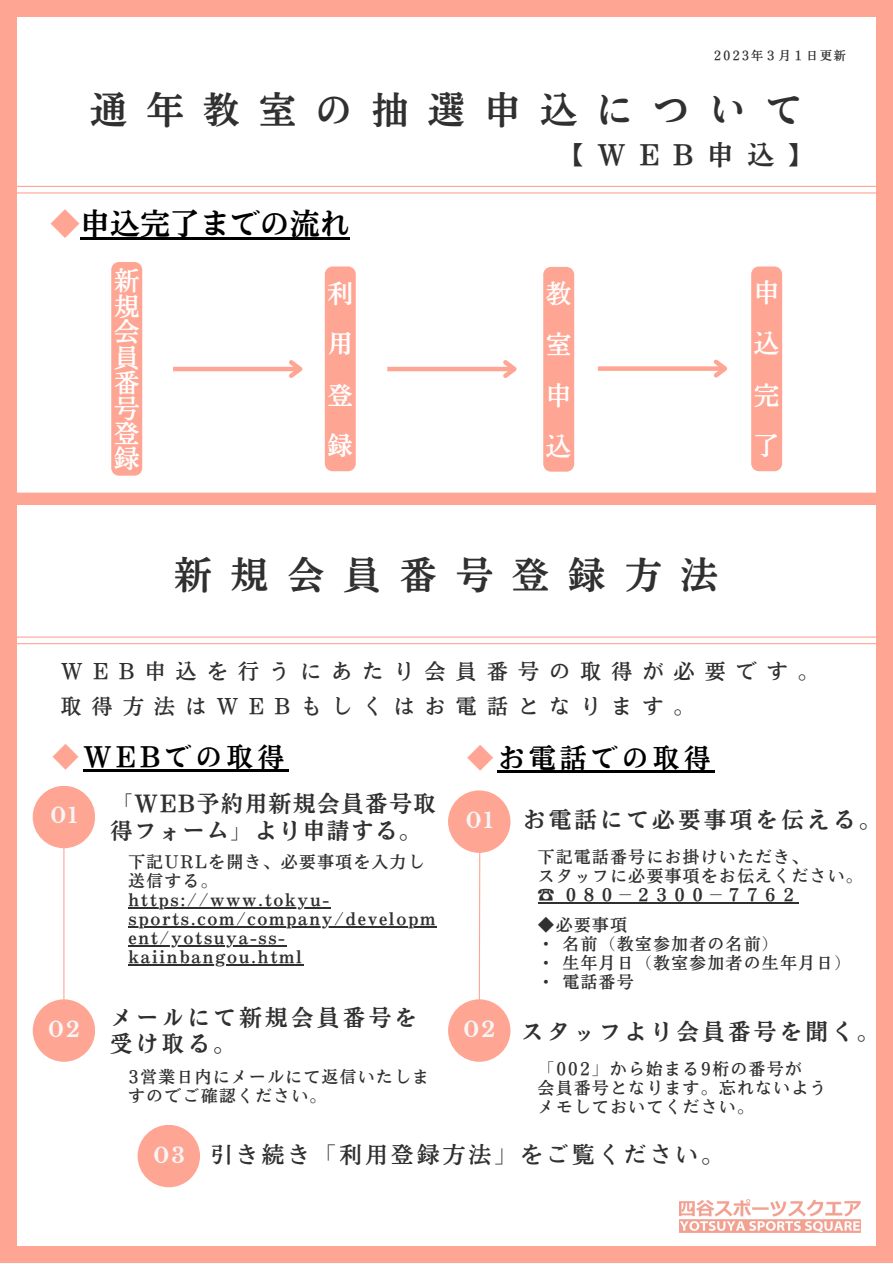
<style>
.page{position:relative;width:893px;height:1264px;background:#fff}
.page>*{position:absolute;margin:0;border:0;box-sizing:border-box;transform-origin:0 0}
.t1{font:37.5px "Nud Motoya Mincho Std W6";letter-spacing:.5em;color:#303030}
.t2{font:30px "Nud Motoya Mincho Std W6";color:#000}
.t3{font:27px "Nud Motoya Mincho Std W6";letter-spacing:.15em;color:#000}
.t4{font:27px "Nud Motoya Mincho Std W6";letter-spacing:.5em;color:#303030}
.t5{font:25.5px/25.5px "Nud Motoya Mincho Std W5";color:#fff;text-align:justify}
.t6{font:25.5px/50.8px "Nud Motoya Mincho Std W6";color:#fff}
.t7{font:22.5px/25.8px "Nud Motoya Mincho Std W6";letter-spacing:.15em;color:#303030}
.t8{font:22.5px/27px "Nud Motoya Mincho Std W6";letter-spacing:.07em;color:#303030}
.t9{font:22.5px "Nud Motoya Mincho Std W5";letter-spacing:.15em;color:#303030}
.t10{font:700 21px "Libre Baskerville";letter-spacing:.1em;color:#f5f5f5}
.t11{font:20.7px/34.8px "Nud Motoya Mincho Std W5";letter-spacing:.5em;color:#303030}
.t12{font:16.5px/19px "Nud Motoya Mincho Std W5";letter-spacing:.1em;color:#303030}
.t13{font:16.5px/19px "Nud Motoya Mincho Std W6";letter-spacing:.1em;color:#303030}
.t14{font:12px "Nud Motoya Mincho Std W5";letter-spacing:.15em;color:#303030}
.s1{color:#ffa594}
.s2{font-family:"Libre Baskerville";font-weight:700;font-size:21px;color:#f5f5f5}
</style>
<div class="page">
<div style="left:0;top:0;width:892px;height:17px;background:#ffa594"></div>
<div style="left:0;top:1246px;width:892px;height:16px;background:#ffa594"></div>
<div style="left:0;top:0;width:16px;height:1262px;background:#ffa594"></div>
<div style="left:875px;top:0;width:17px;height:1262px;background:#ffa594"></div>
<hr style="left:63px;top:830px;width:1px;height:189px;background:#ffa594">
<hr style="left:0;top:192px;width:888px;height:1px;background:#ffa594">
<hr style="left:0;top:186px;width:888px;height:1px;background:#ffa594">
<div style="left:33px;top:785px;width:62px;height:63px;background:#ffa594;border-radius:50%"></div>
<div style="left:33px;top:999px;width:62px;height:62px;background:#ffa594;border-radius:50%"></div>
<div style="left:448px;top:790px;width:62px;height:62px;background:#ffa594;border-radius:50%"></div>
<div style="left:448px;top:999px;width:62px;height:62px;background:#ffa594;border-radius:50%"></div>
<img style="left:679px;top:1199px;width:181px;height:33px">
<div style="left:137px;top:1124px;width:63px;height:63px;background:#ffa594;border-radius:50%"></div>
<hr style="left:128px;top:907px;width:203px;height:1px;background:#303030">
<hr style="left:128px;top:926px;width:309px;height:1px;background:#303030">
<hr style="left:128px;top:945px;width:159px;height:1px;background:#303030">
<hr style="left:128px;top:964px;width:175px;height:1px;background:#303030">
<hr style="left:83px;top:769px;width:205px;height:2px;background:#000">
<svg style="left:478px;top:852px;width:3px;height:148px"></svg>
<hr style="left:497px;top:770px;width:218px;height:3px;background:#000">
<hr style="left:538px;top:902px;width:260px;height:1px;background:#303030">
<div style="left:111px;top:262px;width:31px;height:213px;background:#ffa594"></div>
<div style="left:325px;top:266px;width:31px;height:205px;background:#ffa594"></div>
<div style="left:543px;top:267px;width:31px;height:204px;background:#ffa594"></div>
<div style="left:751px;top:266px;width:31px;height:205px;background:#ffa594"></div>
<hr style="left:173px;top:367px;width:127px;height:4px;background:#ffa594">
<svg style="left:285px;top:360px;width:18px;height:18px"></svg>
<hr style="left:387px;top:367px;width:127px;height:4px;background:#ffa594">
<svg style="left:499px;top:360px;width:18px;height:18px"></svg>
<div style="left:597px;top:366px;width:128px;height:5px;background:#ffa594"></div>
<svg style="left:709px;top:359px;width:19px;height:19px"></svg>
<div style="left:0;top:492px;width:882px;height:13px;background:#ffa594"></div>
<hr style="left:0;top:643px;width:886px;height:1px;background:#ffa594">
<hr style="left:0;top:636px;width:886px;height:1px;background:#ffa594">
<hr style="left:80px;top:237px;width:270px;height:2px;background:#000">
<p class="t14" style="left:714px;top:49px;width:133px">2023年３月１日更新</p>
<h1 class="t1" style="left:90px;top:91px;width:713px">通年教室の抽選申込について</h1>
<h2 class="t2" style="left:50px;top:208px;width:301px"><span class="s1">◆</span>申込完了までの流れ</h2>
<h3 class="t4" style="left:557px;top:142px;width:259px">【WEB申込】</h3>
<h3 class="t5" style="left:114px;top:268px;width:27px">新規会員番号登録</h3>
<h3 class="t6" style="left:327px;top:268px;width:27px">利用登録</h3>
<h3 class="t5" style="left:546px;top:267px;width:27px;line-height:51px">教室申込</h3>
<h3 class="t5" style="left:753px;top:267px;width:27px;line-height:50.7px">申込完了</h3>
<h1 class="t1" style="left:174px;top:556px;width:545px">新規会員番号登録方法</h1>
<p class="t11" style="left:61px;top:654px;width:759px">WEB申込を行うにあたり会員番号の取得が必要です。取得方法はWEBもしくはお電話となります。</p>
<h3 class="t3" style="left:52px;top:743px;width:234px"><span class="s1">◆</span>WEBでの取得</h3>
<h3 class="t3" style="left:466px;top:744px;width:246px"><span class="s1">◆</span>お電話での取得</h3>
<p class="t10" style="left:50px;top:803px;width:29px">01</p>
<p class="t10" style="left:48px;top:1016px;width:33px">02</p>
<h3 class="t8" style="left:110px;top:790px;width:327px">「WEB予約用新規会員番号取得フォーム」より申請する。</h3>
<p class="t12" style="left:128px;top:852px;width:297px">下記URLを開き、必要事項を入力し送信する。</p>
<p class="t13" style="left:128px;top:890px;width:308px">https://www.tokyu&shy;sports.com/company/developm ent/yotsuya-ss&shy;kaiinbangou.html</p>
<h3 class="t7" style="left:110px;top:1004px;width:308px">メールにて新規会員番号を受け取る。</h3>
<p class="t12" style="left:128px;top:1066px;width:302px">3営業日内にメールにて返信いたしますのでご確認ください。</p>
<p class="t10" style="left:465px;top:807px;width:29px">01</p>
<p class="t10" style="left:463px;top:1016px;width:33px">02</p>
<h3 class="t7" style="left:523px;top:806px;width:360px">お電話にて必要事項を伝える。</h3>
<p class="t12" style="left:538px;top:846px;width:326px">下記電話番号にお掛けいただき、<br>スタッフに必要事項をお伝えください。</p>
<p class="t13" style="left:538px;top:885px;width:260px">☎ ０８０－２３００－７７６２</p>
<p class="t12" style="left:538px;top:915px;width:315px">◆必要事項<br>・名前（教室参加者の名前）<br>・生年月日（教室参加者の生年月日）・電話番号</p>
<h3 class="t7" style="left:521px;top:1018px;width:360px">スタッフより会員番号を聞く。</h3>
<p class="t12" style="left:538px;top:1059px;width:290px">「002」から始まる9桁の番号が<br>会員番号となります。忘れないようメモしておいてください。</p>
<h3 class="t9" style="left:153px;top:1143px;width:571px"><span class="s2">03</span> 引き続き「利用登録方法」をご覧ください。</h3>
</div>
